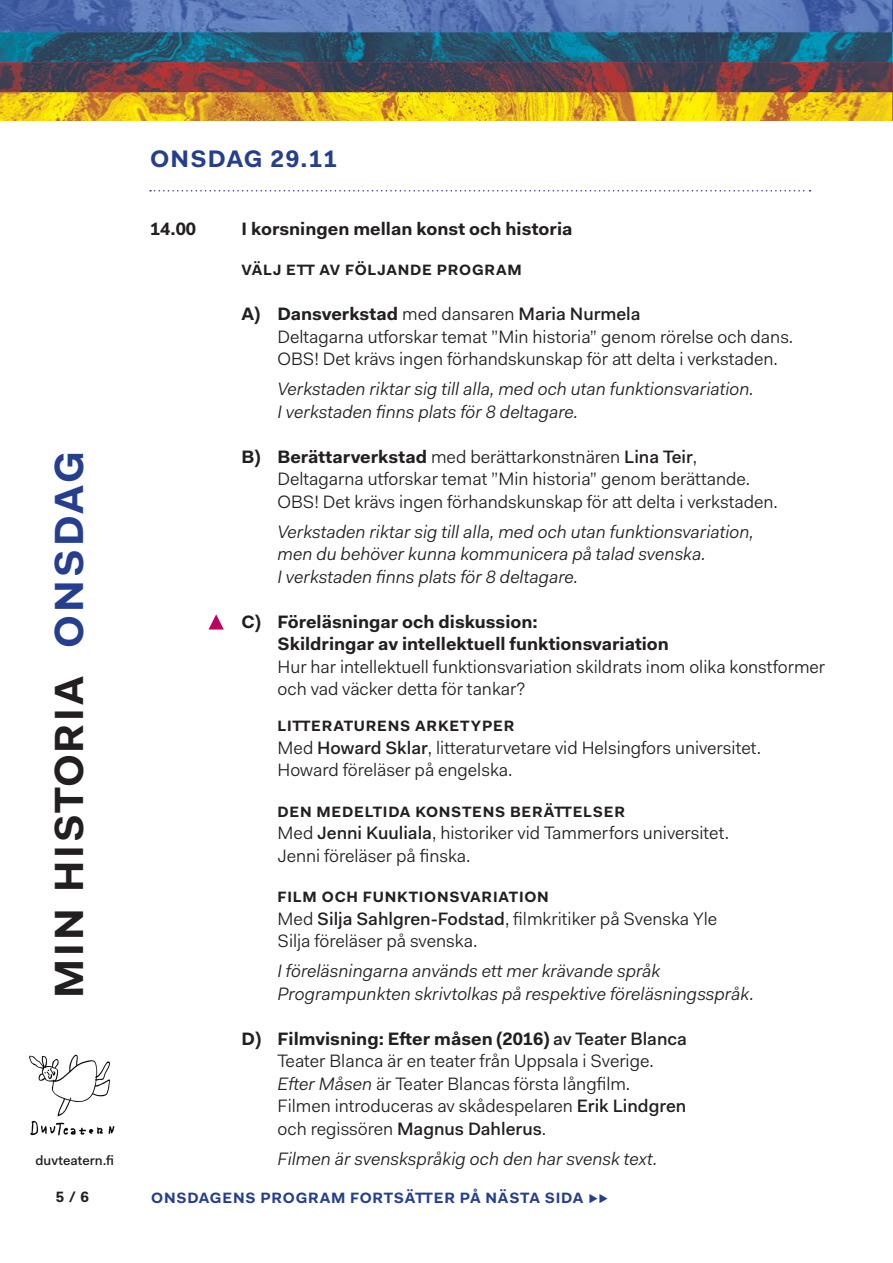
<style>
.page{position:relative;width:893px;height:1263px;background:#fff}
.page>*{position:absolute;margin:0;border:0;box-sizing:border-box;transform-origin:0 0}
.t1{font:700 40.95px "Fakt Pro";letter-spacing:.075em;color:#231f20}
.t2{font:700 24px "Fakt Pro";letter-spacing:.05em;color:#253f8e}
.t3{font:18px/22.5px "Fakt Pro Blond";color:#231f20}
.t4{font:italic 18px/22.5px "Fakt Pro Blond";color:#231f20}
.t5{font:700 18px/22.5px "Fakt Pro";color:#231f20}
.t6{font:700 15px "Fakt Pro";letter-spacing:.05em;color:#231f20}
.t7{font:700 15px "Fakt Pro";letter-spacing:.05em;color:#253f8e}
.t8{font:500 13.5px "Fakt Pro";color:#231f20}
.s1{color:#253f8e}
.s2{font-family:"Fakt Pro Blond";font-weight:400}
.s3{font-weight:500}
.s4{font-family:"Fakt Pro";font-weight:700}
.s5{font-family:"Fakt Pro";font-weight:500}
.s6{font-style:italic}
.s7{font-weight:400;font-size:18px}
</style>
<div class="page">
<img style="left:29px;top:1054px;width:86px;height:82px">
<img style="left:0;top:0;width:893px;height:121px">
<svg style="left:150px;top:190px;width:660px;height:1px"></svg>
<svg style="left:208px;top:614px;width:16px;height:15px"></svg>
<h1 class="t1" style="left:42px;top:998px;width:549px;rotate:-90deg">MIN HISTORIA <span class="s1">ONSDAG</span></h1>
<p class="t8" style="left:35px;top:1151px;width:80px">duvteatern.fi</p>
<p class="t6" style="left:56px;top:1187px;width:35px">5 / 6</p>
<h2 class="t2" style="left:150px;top:143px;width:188px">ONSDAG 29.11</h2>
<p class="t5" style="left:150px;top:217px;width:48px">14.00</p>
<p class="t5" style="left:241px;top:217px;width:332px">I korsningen mellan konst och historia</p>
<p class="t6" style="left:242px;top:260px;width:282px">VÄLJ ETT AV FÖLJANDE PROGRAM</p>
<p class="t5" style="left:241px;top:303px;width:401px">A) Dansverkstad <span class="s2">med dansaren</span> <span class="s3">Maria Nurmela</span></p>
<p class="t3" style="left:277px;top:325px;width:517px">Deltagarna utforskar temat ”Min historia” genom rörelse och dans.<br>OBS! Det krävs ingen förhandskunskap för att delta i verkstaden.</p>
<p class="t4" style="left:277px;top:378px;width:478px">Verkstaden riktar sig till alla, med och utan funktionsvariation.<br>I verkstaden finns plats för 8 deltagare.</p>
<p class="t3" style="left:277px;top:445px;width:502px;text-indent:-36px"><span class="s4">B) Berättarverkstad</span> med berättarkonstnären <span class="s5">Lina Teir</span>,<br>Deltagarna utforskar temat ”Min historia” genom berättande.<br>OBS! Det krävs ingen förhandskunskap för att delta i verkstaden.</p>
<p class="t4" style="left:277px;top:520px;width:478px">Verkstaden riktar sig till alla, med och utan funktionsvariation, men du behöver kunna kommunicera på talad svenska.<br>I verkstaden finns plats för 8 deltagare.</p>
<p class="t5" style="left:277px;top:610px;width:393px;text-indent:-36px">C) Föreläsningar och diskussion:<br>Skildringar av intellektuell funktionsvariation</p>
<p class="t3" style="left:277px;top:655px;width:549px">Hur har intellektuell funktionsvariation skildrats inom olika konstformer och vad väcker detta för tankar?</p>
<p class="t6" style="left:278px;top:716px;width:238px">LITTERATURENS ARKETYPER</p>
<p class="t3" style="left:277px;top:736px;width:485px">Med <span class="s5">Howard Sklar</span>, litteraturvetare vid Helsingfors universitet.<br>Howard föreläser på engelska.</p>
<p class="t6" style="left:278px;top:802px;width:349px">DEN MEDELTIDA KONSTENS BERÄTTELSER</p>
<p class="t3" style="left:277px;top:822px;width:453px">Med <span class="s5">Jenni Kuuliala</span>, historiker vid Tammerfors universitet.<br>Jenni föreläser på finska.</p>
<p class="t6" style="left:278px;top:887px;width:273px">FILM OCH FUNKTIONSVARIATION</p>
<p class="t3" style="left:277px;top:907px;width:441px">Med <span class="s5">Silja Sahlgren-Fodstad</span>, filmkritiker på Svenska Yle<br>Silja föreläser på svenska.</p>
<p class="t4" style="left:277px;top:960px;width:478px">I föreläsningarna används ett mer krävande språk<br>Programpunkten skrivtolkas på respektive föreläsningsspråk.</p>
<p class="t5" style="left:241px;top:1027px;width:447px">D) Filmvisning: Efter måsen (2016) <span class="s3">av Teater Blanca</span></p>
<p class="t3" style="left:277px;top:1050px;width:410px">Teater Blanca är en teater från Uppsala i Sverige.<br><span class="s6">Efter Måsen</span> är Teater Blancas första långfilm.<br>Filmen introduceras av skådespelaren <span class="s5">Erik Lindgren </span>och regissören <span class="s5">Magnus Dahlerus</span>.</p>
<p class="t4" style="left:277px;top:1147px;width:381px">Filmen är svenskspråkig och den har svensk text.</p>
<p class="t7" style="left:151px;top:1188px;width:458px">ONSDAGENS PROGRAM FORTSÄTTER PÅ NÄSTA SIDA <span class="s7">▶▶</span></p>
</div>
